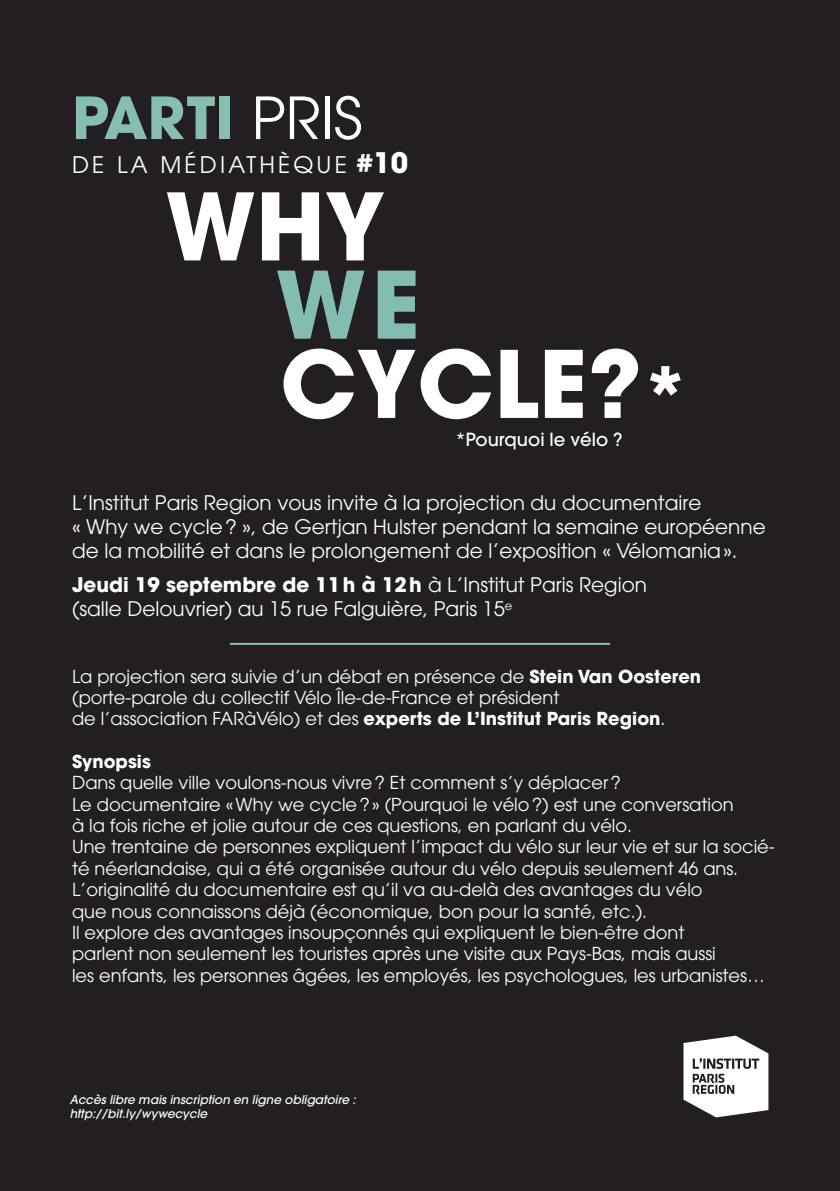
<style>
.page{position:relative;width:840px;height:1191px;background:#fff}
.page>*{position:absolute;margin:0;border:0;box-sizing:border-box;transform-origin:0 0}
.t1{font:700 92px "Avant Garde";color:#fff}
.t2{font:700 92px "Avant Garde";color:#83bdb2}
.t3{font:700 57.6px "Avant Garde";color:#86beb2}
.t4{font:22.8px "Avant Garde";letter-spacing:.14em;color:#fff}
.t5{font:20px/24px "Avant Garde";color:#fff}
.t6{font:700 20px "Avant Garde";color:#fff}
.t7{font:500 18px "Avant Garde";color:#fff}
.t8{font:17.8px/21.4px "Avant Garde";color:#fff}
.t9{font:700 17.8px "Avant Garde";color:#fff}
.t10{font:italic 500 12px "Avant Garde";color:#fff}
.s1{font-weight:400;color:#fff}
.s2{font-weight:700;font-size:28.2px}
.s3{font-size:70px}
.s4{font-weight:400}
.s5{font-weight:700}
</style>
<div class="page">
<div style="left:0;top:0;width:839px;height:1191px;background:#231f20"></div>
<svg style="left:683px;top:1035px;width:85px;height:82px"></svg>
<hr style="left:230px;top:643px;width:380px;height:2px;background:#86beb2">
<p class="t3" style="left:72px;top:80px;width:292px">PARTI <span class="s1">PRIS</span></p>
<p class="t4" style="left:72px;top:151px;width:337px">DE LA MÉDIATHÈQUE <span class="s2">#10</span></p>
<p class="t1" style="left:165px;top:167px;width:221px">WHY</p>
<p class="t2" style="left:275px;top:245px;width:146px">WE</p>
<p class="t1" style="left:280px;top:324px;width:410px">CYCLE?<span class="s3">*</span></p>
<p class="t7" style="left:455px;top:429px;width:168px">*Pourquoi le vélo ?</p>
<p class="t5" style="left:72px;top:491px;width:630px">L’Institut Paris Region vous invite à la projection du documentaire</p>
<p class="t5" style="left:72px;top:515px;width:694px">« Why we cycle? », de Gertjan Hulster pendant la semaine européenne de la mobilité et dans le prolongement de l’exposition « Vélomania».</p>
<p class="t6" style="left:72px;top:572px;width:576px">Jeudi 19 septembre de 11h à 12h <span class="s4">à L’Institut Paris Region</span></p>
<p class="t5" style="left:72px;top:597px;width:441px">(salle Delouvrier) au 15 rue Falguière, Paris 15<sup>e</sup></p>
<p class="t8" style="left:72px;top:665px;width:630px">La projection sera suivie d’un débat en présence de <span class="s5">Stein Van Oosteren</span></p>
<p class="t8" style="left:72px;top:686px;width:594px">(porte-parole du collectif Vélo Île-de-France et président<br>de l’association FARàVélo) et des <span class="s5">experts de L’Institut Paris Region</span>.</p>
<p class="t9" style="left:72px;top:750px;width:80px">Synopsis</p>
<p class="t8" style="left:72px;top:772px;width:550px">Dans quelle ville voulons-nous vivre? Et comment s’y déplacer?</p>
<p class="t8" style="left:72px;top:793px;width:703px">Le documentaire «Why we cycle?» (Pourquoi le vélo?) est une conversation<br>à la fois riche et jolie autour de ces questions, en parlant du vélo.<br>Une trentaine de personnes expliquent l’impact du vélo sur leur vie et sur la socié&shy;té néerlandaise, qui a été organisée autour du vélo depuis seulement 46 ans.<br>L’originalité du documentaire est qu’il va au-delà des avantages du vélo<br>que nous connaissons déjà (économique, bon pour la santé, etc.).<br>Il explore des avantages insoupçonnés qui expliquent le bien-être dont<br>parlent non seulement les touristes après une visite aux Pays-Bas, mais aussi<br>les enfants, les personnes âgées, les employés, les psychologues, les urbanistes…</p>
<p class="t10" style="left:70px;top:1092px;width:287px">Accès libre mais inscription en ligne obligatoire :</p>
<p class="t10" style="left:70px;top:1106px;width:139px">http://bit.ly/wywecycle</p>
</div>
